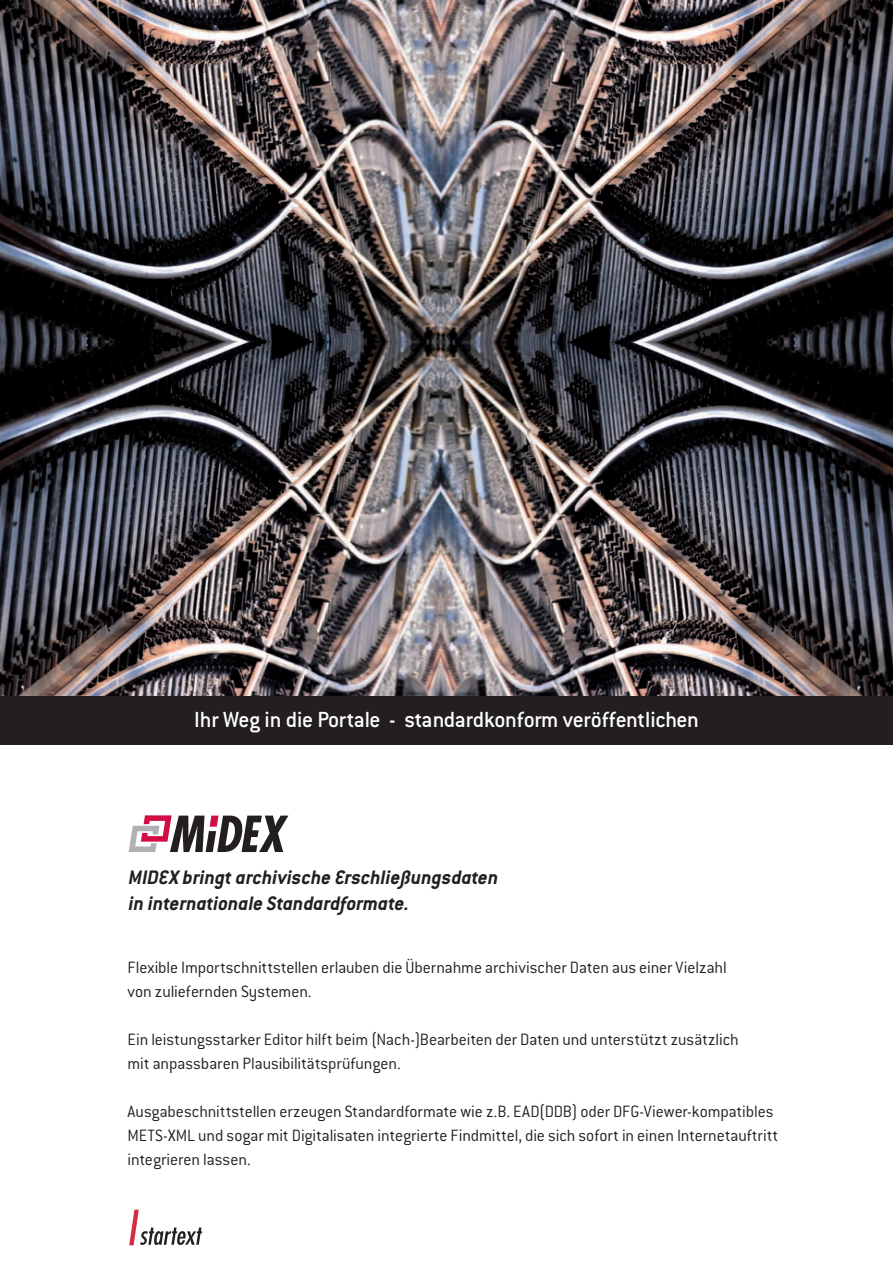
<style>
.page{position:relative;width:893px;height:1263px;background:#fff}
.page>*{position:absolute;margin:0;border:0;box-sizing:border-box;transform-origin:0 0}
.t1{font:500 24px "Conduit ITC";letter-spacing:-.015em;color:#fff}
.t2{font:italic 700 21.45px/25.8px "Conduit ITC";color:#231f20}
.t3{font:300 18px/24px "Conduit ITC";letter-spacing:-.005em;color:#231f20}
</style>
<div class="page">
<img style="left:0;top:0;width:893px;height:696px">
<div style="left:0;top:696px;width:893px;height:48px;background:#231f20"></div>
<svg style="left:129px;top:1210px;width:73px;height:35px"></svg>
<svg style="left:129px;top:815px;width:159px;height:37px"></svg>
<h1 class="t1" style="left:194px;top:706px;width:506px">Ihr Weg in die Portale - standardkonform veröffentlichen</h1>
<p class="t2" style="left:129px;top:864px;width:371px">MIDEX bringt archivische Erschließungsdaten in internationale Standardformate.</p>
<p class="t3" style="left:128px;top:955px;width:601px">Flexible Importschnittstellen erlauben die Übernahme archivischer Daten aus einer Vielzahl von zuliefernden Systemen.</p>
<p class="t3" style="left:128px;top:1027px;width:613px">Ein leistungsstarker Editor hilft beim (Nach-)Bearbeiten der Daten und unterstützt zusätzlich mit anpassbaren Plausibilitätsprüfungen.</p>
<p class="t3" style="left:128px;top:1099px;width:652px">Ausgabeschnittstellen erzeugen Standardformate wie z.B. EAD(DDB) oder DFG-Viewer-kompatibles<br>METS-XML und sogar mit Digitalisaten integrierte Findmittel, die sich sofort in einen Internetauftritt integrieren lassen.</p>
</div>
